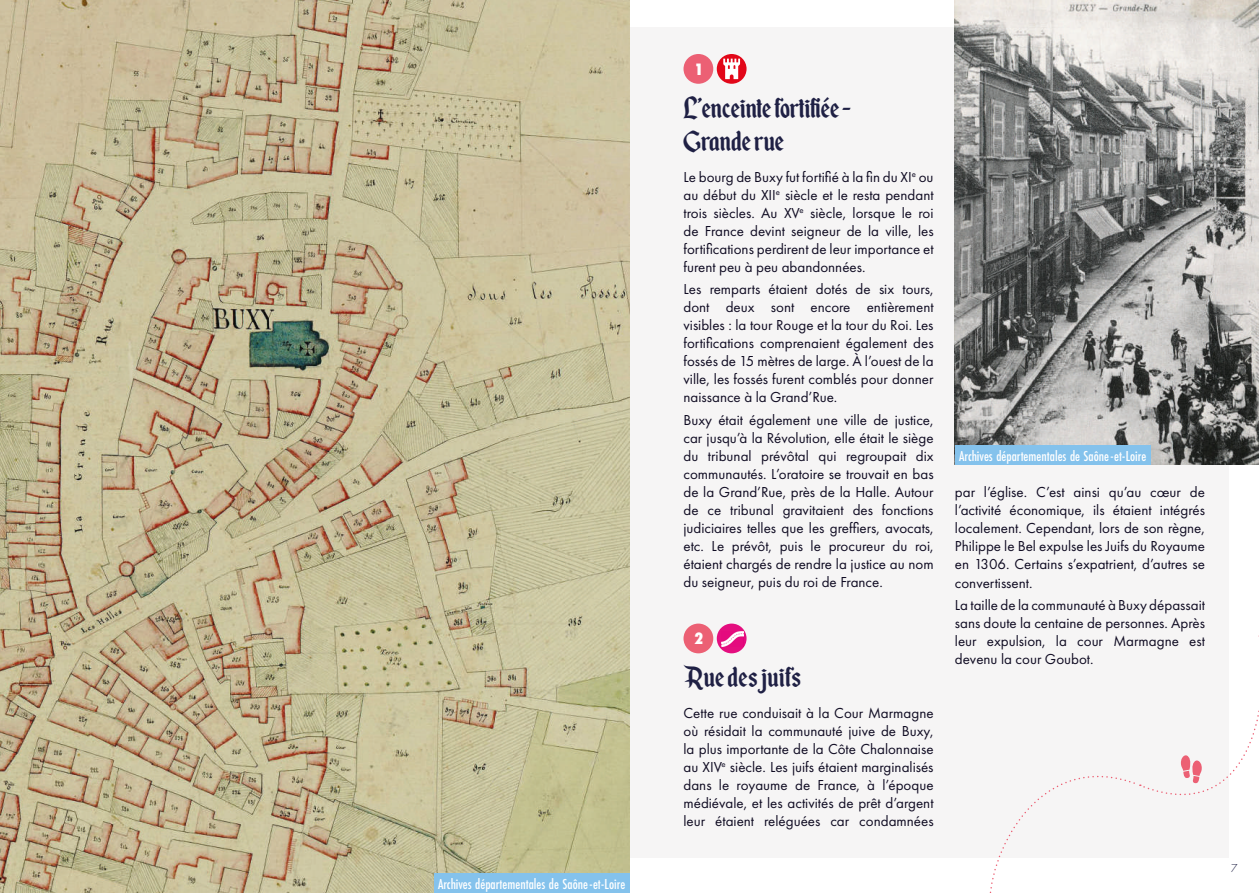
<style>
.page{position:relative;width:1259px;height:893px;background:#fff}
.page>*{position:absolute;margin:0;border:0;box-sizing:border-box;transform-origin:0 0}
.t1{font:34.5px/33.8px "Enchanted Land";letter-spacing:-.01em;color:#1f2044}
.t2{font:800 condensed 15.15px "Futura";color:#fff}
.t3{font:15px/18px "Futura PT";color:#0f0b22;text-align:justify}
.t4{font:500 15px "Futura PT Cond";color:#fff}
.t5{font:300 12px "Futura PT";color:#1f2044}
</style>
<div class="page">
<div style="left:27px;top:27px;width:1202px;height:830px;background:#f6f5f5"></div>
<div style="left:683px;top:54px;width:30px;height:30px;background:#ec6074;border-radius:50%"></div>
<svg style="left:717px;top:54px;width:29px;height:30px"></svg>
<svg style="left:723px;top:59px;width:17px;height:20px"></svg>
<div style="left:683px;top:624px;width:30px;height:29px;background:#ec6074;border-radius:50%"></div>
<div style="left:717px;top:624px;width:29px;height:29px;background:#e40e7f;border-radius:50%"></div>
<img style="left:721px;top:631px;width:22px;height:15px">
<img style="left:955px;top:0;width:304px;height:465px">
<img style="left:0;top:0;width:629px;height:893px">
<div style="left:434px;top:873px;width:195px;height:20px;background:#84c2ec"></div>
<svg style="left:989px;top:635px;width:270px;height:258px"></svg>
<div style="left:955px;top:445px;width:195px;height:20px;background:#84c2ec"></div>
<p class="t4" style="left:438px;top:875px;width:189px">Archives départementales de Saône-et-Loire</p>
<p class="t2" style="left:694px;top:59px;width:11px">1</p>
<h1 class="t1" style="left:683px;top:91px;width:169px">L’enceinte fortifiée -<br>Grande rue</h1>
<p class="t3" style="left:683px;top:168px;width:252px">Le bourg de Buxy fut fortifié à la fin du XI<sup>e</sup> ou au début du XII<sup>e</sup> siècle et le resta pendant trois siècles. Au XV<sup>e</sup> siècle, lorsque le roi de France devint seigneur de la ville, les fortifications perdirent de leur importance et furent peu à peu abandonnées.</p>
<p class="t3" style="left:683px;top:280px;width:252px">Les remparts étaient dotés de six tours, dont deux sont encore entièrement visibles : la tour Rouge et la tour du Roi. Les fortifications comprenaient également des fossés de 15 mètres de large. À l’ouest de la ville, les fossés furent comblés pour donner naissance à la Grand’Rue.</p>
<p class="t3" style="left:683px;top:410px;width:252px">Buxy était également une ville de justice, car jusqu’à la Révolution, elle était le siège du tribunal prévôtal qui regroupait dix communautés. L’oratoire se trouvait en bas de la Grand’Rue, près de la Halle. Autour de ce tribunal gravitaient des fonctions judiciaires telles que les greffiers, avocats, etc. Le prévôt, puis le procureur du roi, étaient chargés de rendre la justice au nom du seigneur, puis du roi de France.</p>
<p class="t2" style="left:694px;top:628px;width:11px">2</p>
<h1 class="t1" style="left:683px;top:661px;width:119px">Rue des juifs</h1>
<p class="t3" style="left:683px;top:704px;width:252px">Cette rue conduisait à la Cour Marmagne où résidait la communauté juive de Buxy, la plus importante de la Côte Chalonnaise au XIV<sup>e</sup> siècle. Les juifs étaient marginalisés dans le royaume de France, à l’époque médiévale, et les activités de prêt d’argent leur étaient reléguées car condamnées</p>
<p class="t4" style="left:959px;top:447px;width:189px">Archives départementales de Saône-et-Loire</p>
<p class="t3" style="left:955px;top:483px;width:252px">par l’église. C’est ainsi qu’au cœur de l’activité économique, ils étaient intégrés localement. Cependant, lors de son règne, Philippe le Bel expulse les Juifs du Royaume en 1306. Certains s’expatrient, d’autres se convertissent.</p>
<p class="t3" style="left:955px;top:596px;width:252px">La taille de la communauté à Buxy dépassait sans doute la centaine de personnes. Après leur expulsion, la cour Marmagne est devenu la cour Goubot.</p>
<p class="t5" style="left:1231px;top:861px;width:8px">7</p>
</div>
